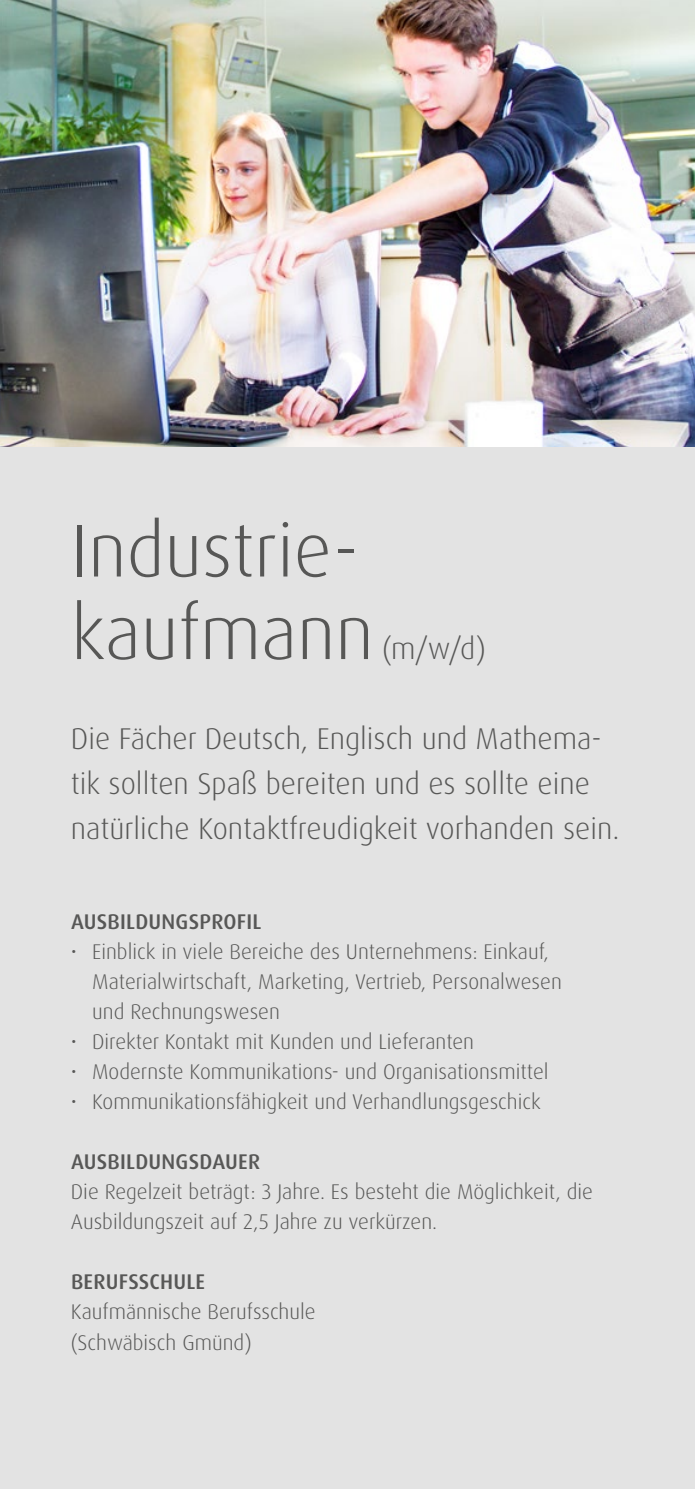
<style>
.page{position:relative;width:695px;height:1489px;background:#fff}
.page>*{position:absolute;margin:0;border:0;box-sizing:border-box;transform-origin:0 0}
.t1{font:300 75px/82.5px "Dax Pro";color:#575756}
.t2{font:300 30px/45px "Dax Pro";color:#575756}
.t3{font:300 21.25px/30px "Dax Pro";color:#575756}
.t4{font:500 21.25px "Dax Pro";letter-spacing:.01em;color:#575756}
</style>
<div class="page">
<div style="left:0;top:0;width:694px;height:1488px;background:#e3e3e3"></div>
<img style="left:0;top:0;width:694px;height:446px">
<h1 class="t1" style="left:71px;top:509px;width:304px">Industrie&shy;kaufmann</h1>
<h2 class="t2" style="left:382px;top:626px;width:105px">(m/w/d)</h2>
<h2 class="t2" style="left:71px;top:716px;width:550px">Die Fächer Deutsch, Englisch und Mathema&shy;tik sollten Spaß bereiten und es sollte eine natürliche Kontaktfreudigkeit vorhanden sein.</h2>
<p class="t4" style="left:71px;top:908px;width:192px">AUSBILDUNGSPROFIL</p>
<p class="t3" style="left:92px;top:936px;width:471px;text-indent:-21px">• Einblick in viele Bereiche des Unternehmens: Einkauf,<br>Materialwirtschaft, Marketing, Vertrieb, Personalwesen und Rechnungswesen</p>
<p class="t3" style="left:71px;top:1026px;width:404px">• Direkter Kontakt mit Kunden und Lieferanten</p>
<p class="t3" style="left:71px;top:1056px;width:479px">• Modernste Kommunikations- und Organisationsmittel</p>
<p class="t3" style="left:71px;top:1086px;width:471px">• Kommunikationsfähigkeit und Verhandlungsgeschick</p>
<p class="t4" style="left:71px;top:1148px;width:191px">AUSBILDUNGSDAUER</p>
<p class="t3" style="left:71px;top:1176px;width:523px">Die Regelzeit beträgt: 3 Jahre. Es besteht die Möglichkeit, die<br>Ausbildungszeit auf 2,5 Jahre zu verkürzen.</p>
<p class="t4" style="left:71px;top:1268px;width:136px">BERUFSSCHULE</p>
<p class="t3" style="left:71px;top:1296px;width:246px">Kaufmännische Berufsschule (Schwäbisch Gmünd)</p>
</div>
